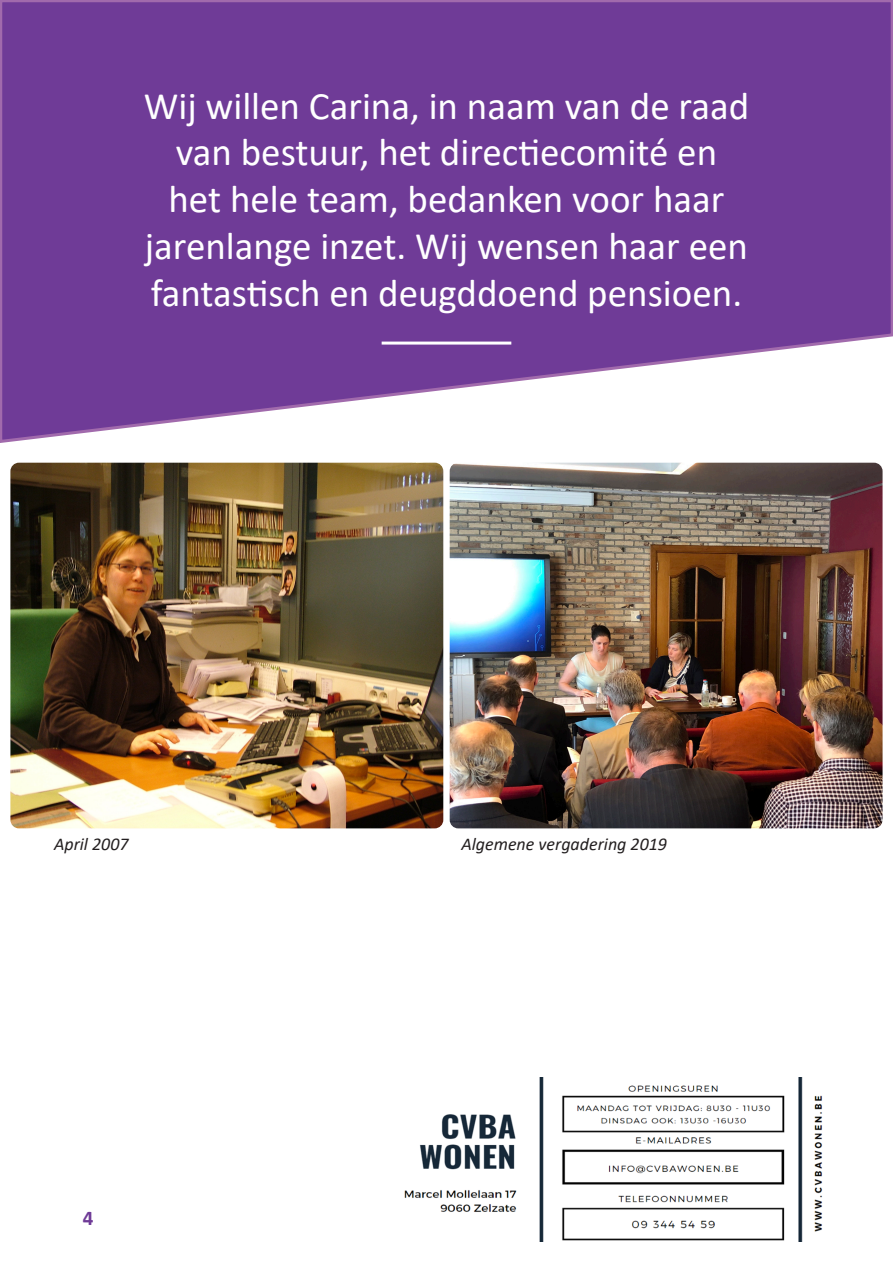
<style>
.page{position:relative;width:893px;height:1263px;background:#fff}
.page>*{position:absolute;margin:0;border:0;box-sizing:border-box;transform-origin:0 0}
.t1{font:39px/46.8px "Calibri";color:#fff;text-align:center}
.t2{font:700 21px "Calibri";color:#6f3b97}
.t3{font:italic 18px "Calibri";color:#231f20}
</style>
<div class="page">
<img style="left:10px;top:463px;width:433px;height:365px">
<img style="left:450px;top:463px;width:432px;height:365px">
<img style="left:404px;top:1077px;width:419px;height:165px">
<svg style="left:0;top:0;width:893px;height:443px;background:#8153a3"></svg>
<hr style="left:382px;top:342px;width:129px;height:3px;background:#fff">
<p class="t1" style="left:144px;top:81px;width:607px">Wij willen Carina, in naam van de raad van bestuur, het directiecomité en<br>het hele team, bedanken voor haar jarenlange inzet. Wij wensen haar een fantastisch en deugddoend pensioen.</p>
<p class="t3" style="left:54px;top:832px;width:76px">April 2007</p>
<p class="t3" style="left:461px;top:832px;width:207px">Algemene vergadering 2019</p>
<p class="t2" style="left:83px;top:1203px;width:12px">4</p>
</div>
